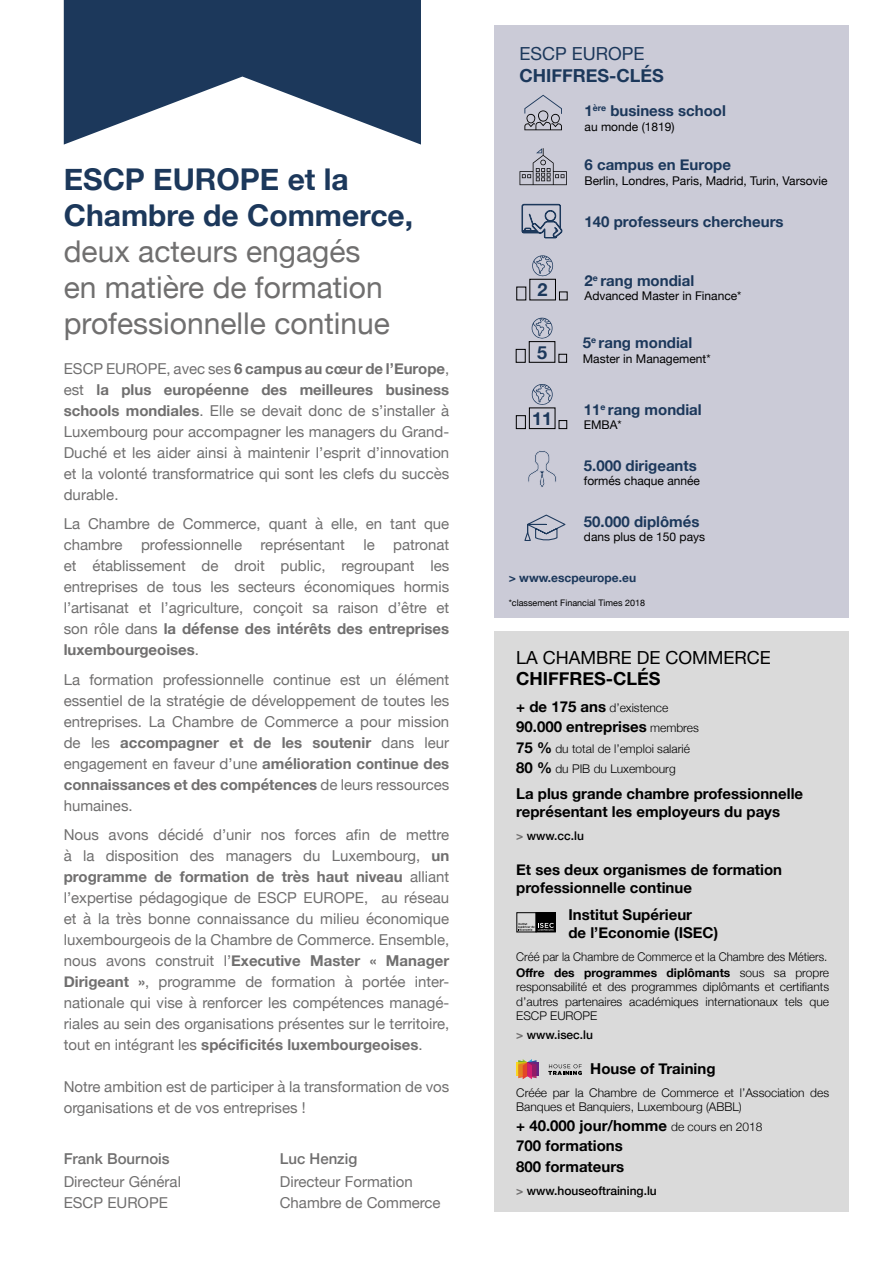
<style>
.page{position:relative;width:893px;height:1263px;background:#fff}
.page>*{position:absolute;margin:0;border:0;box-sizing:border-box;transform-origin:0 0}
.t1{font:30px/36px "Helvetica Neue";color:#706f6f}
.t2{font:700 30px/36px "Helvetica Neue";color:#1c385b}
.t3{font:18px "Helvetica Neue";color:#000}
.t4{font:700 18px "Helvetica Neue";color:#1c385b}
.t5{font:700 18px "Helvetica Neue";color:#000}
.t6{font:18px "Helvetica Neue";color:#1c385b}
.t7{font:15px/21px "Helvetica Neue";color:#706f6f;text-align:justify}
.t8{font:700 15px/18px "Helvetica Neue";color:#000}
.t9{font:700 15px "Helvetica Neue";color:#1c385b}
.t10{font:500 15px "Helvetica Neue";color:#706f6f}
.t11{font:300 12px/14.4px "Helvetica Neue";color:#000}
.t12{font:12px "Helvetica Neue";color:#000}
.t13{font:300 12px/16.5px "Helvetica Neue";color:#000;scale:.95 1}
.t14{font:500 12px "Helvetica Neue";color:#000}
.t15{font:700 12px "Helvetica Neue";color:#1c385b}
.t16{font:9px "Helvetica Neue";color:#000}
.s1{font-weight:700}
.s2{font-weight:700;font-size:15px}
.s3{font-weight:300;font-size:12px}
.s4{font-weight:700;color:#706f6f}
</style>
<div class="page">
<svg style="left:64px;top:0;width:357px;height:145px;fill:#1c385b"></svg>
<div style="left:494px;top:26px;width:354px;height:592px;background:#cbcbd7"></div>
<div style="left:494px;top:631px;width:354px;height:581px;background:#dadada"></div>
<svg style="left:524px;top:95px;width:38px;height:35px"></svg>
<svg style="left:520px;top:148px;width:47px;height:37px"></svg>
<svg style="left:522px;top:204px;width:40px;height:34px"></svg>
<div style="left:529px;top:407px;width:27px;height:22px;border:1px solid #000"></div>
<div style="left:558px;top:420px;width:9px;height:9px;border:1px solid #000"></div>
<div style="left:516px;top:415px;width:10px;height:14px;border:1px solid #000"></div>
<svg style="left:531px;top:384px;width:22px;height:21px"></svg>
<div style="left:529px;top:341px;width:26px;height:22px;border:1px solid #000"></div>
<div style="left:558px;top:354px;width:9px;height:9px;border:1px solid #000"></div>
<div style="left:516px;top:349px;width:10px;height:14px;border:1px solid #000"></div>
<svg style="left:531px;top:318px;width:21px;height:21px"></svg>
<div style="left:529px;top:279px;width:27px;height:21px;border:1px solid #000"></div>
<div style="left:559px;top:291px;width:9px;height:9px;border:1px solid #000"></div>
<div style="left:516px;top:286px;width:10px;height:14px;border:1px solid #000"></div>
<svg style="left:532px;top:255px;width:21px;height:22px"></svg>
<svg style="left:528px;top:451px;width:29px;height:36px"></svg>
<svg style="left:524px;top:514px;width:42px;height:27px"></svg>
<div style="left:516px;top:912px;width:20px;height:20px;border:1px solid #000"></div>
<div style="left:536px;top:913px;width:19px;height:19px;background:#000"></div>
<div style="left:536px;top:912px;width:20px;height:20px;border:1px solid #000"></div>
<svg style="left:518px;top:923px;width:36px;height:8px"></svg>
<div style="left:516px;top:1062px;width:11px;height:14px;background:#f9d622"></div>
<svg style="left:536px;top:1062px;width:2px;height:14px"></svg>
<svg style="left:518px;top:1059px;width:18px;height:20px"></svg>
<svg style="left:548px;top:1064px;width:34px;height:11px"></svg>
<h1 class="t2" style="left:64px;top:162px;width:351px">ESCP EUROPE et la<br>Chambre de Commerce,</h1>
<h1 class="t1" style="left:64px;top:235px;width:328px">deux acteurs engagés en matière de formation professionnelle continue</h1>
<p class="t7" style="left:64px;top:359px;width:387px">ESCP EUROPE, avec ses <span class="s1">6 campus au cœur de l’Europe</span>, est <span class="s1">la plus européenne des meilleures business schools mondiales</span>. Elle se devait donc de s’installer à Luxembourg pour accompagner les managers du Grand-Duché et les aider ainsi à maintenir l’esprit d’innovation et la volonté transformatrice qui sont les clefs du succès durable.</p>
<p class="t7" style="left:64px;top:514px;width:387px">La Chambre de Commerce, quant à elle, en tant que chambre professionnelle représentant le patronat et établissement de droit public, regroupant les entreprises de tous les secteurs économiques hormis l’artisanat et l’agriculture, conçoit sa raison d’être et son rôle dans <span class="s1">la défense des intérêts des entreprises luxembourgeoises</span>.</p>
<p class="t7" style="left:64px;top:670px;width:387px">La formation professionnelle continue est un élément essentiel de la stratégie de développement de toutes les entreprises. La Chambre de Commerce a pour mission de les <span class="s1">accompagner et de les soutenir</span> dans leur engagement en faveur d’une <span class="s1">amélioration continue des connaissances et des compétences</span> de leurs ressources humaines.</p>
<p class="t7" style="left:64px;top:825px;width:387px">Nous avons décidé d’unir nos forces afin de mettre à la disposition des managers du Luxembourg, <span class="s1">un programme de formation de très haut niveau</span> alliant l’expertise pédagogique de ESCP EUROPE, au réseau et à la très bonne connaissance du milieu économique luxembourgeois de la Chambre de Commerce. Ensemble, nous avons construit l’<span class="s1">Executive Master « Manager Dirigeant »</span>, programme de formation à portée inter&shy;nationale qui vise à renforcer les compétences managé&shy;riales au sein des organisations présentes sur le territoire, tout en intégrant les <span class="s1">spécificités luxembourgeoises</span>.</p>
<p class="t7" style="left:64px;top:1077px;width:387px">Notre ambition est de participer à la transformation de vos organisations et de vos entreprises !</p>
<p class="t10" style="left:64px;top:1147px;width:107px">Frank Bournois</p>
<p class="t10" style="left:280px;top:1147px;width:79px">Luc Henzig</p>
<p class="t7" style="left:64px;top:1172px;width:119px">Directeur Général</p>
<p class="t7" style="left:280px;top:1172px;width:135px">Directeur Formation</p>
<p class="t7" style="left:64px;top:1193px;width:106px">ESCP EUROPE</p>
<p class="t7" style="left:280px;top:1193px;width:162px">Chambre de Commerce</p>
<p class="t6" style="left:520px;top:41px;width:126px">ESCP EUROPE</p>
<p class="t4" style="left:520px;top:61px;width:146px">CHIFFRES-CLÉS</p>
<p class="t9" style="left:585px;top:99px;width:143px">1<sup>ère</sup> business school</p>
<p class="t12" style="left:585px;top:118px;width:92px">au monde (1819)</p>
<p class="t9" style="left:585px;top:153px;width:148px">6 campus en Europe</p>
<p class="t12" style="left:585px;top:172px;width:245px">Berlin, Londres, Paris, Madrid, Turin, Varsovie</p>
<p class="t9" style="left:585px;top:210px;width:200px">140 professeurs chercheurs</p>
<p class="t9" style="left:585px;top:269px;width:111px">2<sup>e</sup> rang mondial</p>
<p class="t4" style="left:538px;top:276px;width:12px">2</p>
<p class="t12" style="left:585px;top:288px;width:158px">Advanced Master in Finance*</p>
<p class="t4" style="left:537px;top:338px;width:12px">5</p>
<p class="t9" style="left:583px;top:331px;width:111px">5<sup>e</sup> rang mondial</p>
<p class="t12" style="left:583px;top:350px;width:129px">Master in Management*</p>
<p class="t9" style="left:584px;top:398px;width:119px">11<sup>e</sup> rang mondial</p>
<p class="t4" style="left:532px;top:404px;width:22px">11</p>
<p class="t12" style="left:584px;top:416px;width:40px">EMBA*</p>
<p class="t9" style="left:584px;top:454px;width:115px">5.000 dirigeants</p>
<p class="t12" style="left:584px;top:472px;width:118px">formés chaque année</p>
<p class="t9" style="left:584px;top:509px;width:117px">50.000 diplômés</p>
<p class="t12" style="left:584px;top:528px;width:123px">dans plus de 150 pays</p>
<p class="t15" style="left:509px;top:568px;width:129px">&gt; www.escpeurope.eu</p>
<p class="t16" style="left:509px;top:596px;width:138px">*classement Financial Times 2018</p>
<p class="t3" style="left:516px;top:644px;width:256px">LA CHAMBRE DE COMMERCE</p>
<p class="t5" style="left:516px;top:665px;width:146px">CHIFFRES-CLÉS</p>
<p class="t11" style="left:516px;top:700px;width:154px"><span class="s2">+ de 175 ans</span> d’existence</p>
<p class="t8" style="left:516px;top:718px;width:184px">90.000 entreprises <span class="s3">membres</span></p>
<p class="t11" style="left:516px;top:737px;width:175px;line-height:20.1px"><span class="s2">75 %</span> du total de l’emploi salarié<br><span class="s2">80 %</span> du PIB du Luxembourg</p>
<p class="t8" style="left:516px;top:785px;width:288px">La plus grande chambre professionnelle représentant les employeurs du pays</p>
<p class="t14" style="left:516px;top:826px;width:69px"><span class="s4">&gt;</span> www.cc.lu</p>
<p class="t8" style="left:516px;top:861px;width:267px">Et ses deux organismes de formation professionnelle continue</p>
<p class="t8" style="left:568px;top:906px;width:151px">Institut Supérieur<br>de l’Economie (ISEC)</p>
<p class="t13" style="left:516px;top:947px;width:331px">Créé par la Chambre de Commerce et la Chambre des Métiers.<br><span class="s1">Offre des programmes diplômants</span> sous sa propre</p>
<p class="t11" style="left:516px;top:979px;width:314px;text-align:justify">responsabilité et des programmes diplômants et certifiants d’autres partenaires académiques internationaux tels que ESCP EUROPE</p>
<p class="t14" style="left:516px;top:1025px;width:78px"><span class="s4">&gt;</span> www.isec.lu</p>
<p class="t8" style="left:590px;top:1060px;width:127px">House of Training</p>
<p class="t11" style="left:516px;top:1084px;width:314px">Créée par la Chambre de Commerce et l’Association des<br>Banques et Banquiers, Luxembourg (ABBL)</p>
<p class="t8" style="left:516px;top:1116px;width:248px;line-height:20.1px">+ 40.000 jour/homme <span class="s3">de cours en 2018<br></span>700 formations<br>800 formateurs</p>
<p class="t14" style="left:516px;top:1180px;width:142px"><span class="s4">&gt;</span> www.houseoftraining.lu</p>
</div>
